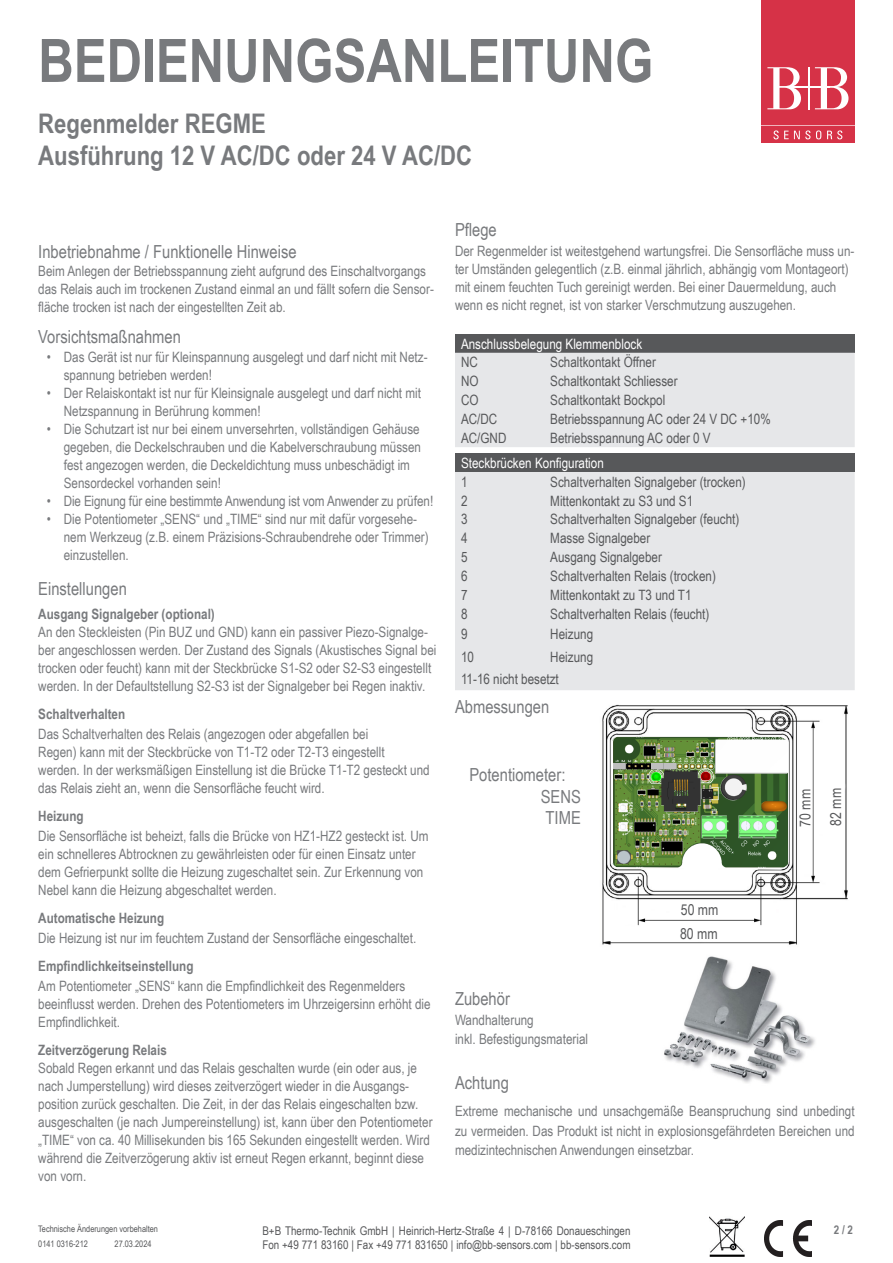
<style>
.page{position:relative;width:893px;height:1263px;background:#fff}
.page>*{position:absolute;margin:0;border:0;box-sizing:border-box;transform-origin:0 0}
.t1{font:700 60px "Arial Narrow";color:#787a7d}
.t2{font:700 27px/32.4px "Arial Narrow";color:#787a7d}
.t3{font:18px/21.6px "Arial Narrow";color:#787a7d}
.t4{font:15px/23.4px "Arial Narrow";color:#57585a}
.t5{font:14.25px/18px "Arial Narrow";color:#787a7d}
.t6{font:14.25px/22.4px "Arial Narrow";color:#57585a}
.t7{font:700 14.25px "Arial Narrow";color:#787a7d}
.t8{font:14.25px "Arial Narrow";color:#fff}
.t9{font:12px/14.4px "Arial Narrow";color:#57585a}
.t10{font:700 12px "Arial Narrow";color:#787a7d}
.t11{font:9px/15px "Arial Narrow";color:#57585a}
</style>
<div class="page">
<div style="left:455px;top:334px;width:400px;height:19px;background:#57585a"></div>
<div style="left:455px;top:353px;width:400px;height:94px;background:#e6e7e9"></div>
<div style="left:455px;top:453px;width:400px;height:19px;background:#57585a"></div>
<div style="left:455px;top:472px;width:400px;height:218px;background:#e6e7e9"></div>
<img style="left:664px;top:956px;width:151px;height:127px">
<img style="left:602px;top:704px;width:246px;height:241px">
<img style="left:612px;top:736px;width:176px;height:134px">
<div style="left:692px;top:928px;width:23px;height:13px;background:#fff"></div>
<div style="left:831px;top:779px;width:13px;height:24px;background:#fff"></div>
<div style="left:761px;top:126px;width:94px;height:17px;background:#d63247"></div>
<svg style="left:761px;top:0;width:94px;height:139px"></svg>
<img style="left:764px;top:1221px;width:47px;height:35px">
<img style="left:710px;top:1217px;width:34px;height:40px">
<h1 class="t1" style="left:38px;top:15px;width:617px">BEDIENUNGSANLEITUNG</h1>
<h2 class="t2" style="left:38px;top:106px;width:435px">Regenmelder REGME<br>Ausführung 12 V AC/DC oder 24 V AC/DC</h2>
<p class="t3" style="left:38px;top:240px;width:260px">Inbetriebnahme / Funktionelle Hinweise</p>
<p class="t5" style="left:38px;top:261px;width:397px">Beim Anlegen der Betriebsspannung zieht aufgrund des Einschaltvorgangs das Relais auch im trockenen Zustand einmal an und fällt sofern die Sensor&shy;fläche trocken ist nach der eingestellten Zeit ab.</p>
<p class="t3" style="left:38px;top:325px;width:144px">Vorsichtsmaßnahmen</p>
<p class="t5" style="left:64px;top:347px;width:365px;text-indent:-17px">• Das Gerät ist nur für Kleinspannung ausgelegt und darf nicht mit Netz&shy;spannung betrieben werden!</p>
<p class="t5" style="left:64px;top:383px;width:359px;text-indent:-17px">• Der Relaiskontakt ist nur für Kleinsignale ausgelegt und darf nicht mit<br>Netzspannung in Berührung kommen!</p>
<p class="t5" style="left:64px;top:419px;width:359px;text-indent:-17px">• Die Schutzart ist nur bei einem unversehrten, vollständigen Gehäuse gegeben, die Deckelschrauben und die Kabelverschraubung müssen fest angezogen werden, die Deckeldichtung muss unbeschädigt im Sensordeckel vorhanden sein!</p>
<p class="t5" style="left:47px;top:491px;width:388px">• Die Eignung für eine bestimmte Anwendung ist vom Anwender zu prüfen!</p>
<p class="t5" style="left:64px;top:509px;width:366px;text-indent:-17px">• Die Potentiometer „SENS“ und „TIME“ sind nur mit dafür vorgesehe&shy;nem Werkzeug (z.B. einem Präzisions-Schraubendrehe oder Trimmer) einzustellen.</p>
<p class="t3" style="left:38px;top:577px;width:90px">Einstellungen</p>
<p class="t7" style="left:38px;top:603px;width:178px">Ausgang Signalgeber (optional)</p>
<p class="t5" style="left:38px;top:622px;width:400px">An den Steckleisten (Pin BUZ und GND) kann ein passiver Piezo-Signalge&shy;ber angeschlossen werden. Der Zustand des Signals (Akustisches Signal bei trocken oder feucht) kann mit der Steckbrücke S1-S2 oder S2-S3 eingestellt werden. In der Defaultstellung S2-S3 ist der Signalgeber bei Regen inaktiv.</p>
<p class="t7" style="left:38px;top:703px;width:89px">Schaltverhalten</p>
<p class="t5" style="left:38px;top:724px;width:393px">Das Schaltverhalten des Relais (angezogen oder abgefallen bei<br>Regen) kann mit der Steckbrücke von T1-T2 oder T2-T3 eingestellt werden. In der werksmäßigen Einstellung ist die Brücke T1-T2 gesteckt und das Relais zieht an, wenn die Sensorfläche feucht wird.</p>
<p class="t7" style="left:38px;top:805px;width:47px">Heizung</p>
<p class="t5" style="left:38px;top:826px;width:392px">Die Sensorfläche ist beheizt, falls die Brücke von HZ1-HZ2 gesteckt ist. Um ein schnelleres Abtrocknen zu gewährleisten oder für einen Einsatz unter dem Gefrierpunkt sollte die Heizung zugeschaltet sein. Zur Erkennung von Nebel kann die Heizung abgeschaltet werden.</p>
<p class="t7" style="left:38px;top:907px;width:127px">Automatische Heizung</p>
<p class="t5" style="left:38px;top:928px;width:380px">Die Heizung ist nur im feuchtem Zustand der Sensorfläche eingeschaltet.</p>
<p class="t7" style="left:38px;top:955px;width:157px">Empfindlichkeitseinstellung</p>
<p class="t5" style="left:38px;top:976px;width:394px">Am Potentiometer „SENS“ kann die Empfindlichkeit des Regenmelders beeinflusst werden. Drehen des Potentiometers im Uhrzeigersinn erhöht die<br>Empfindlichkeit.</p>
<p class="t7" style="left:38px;top:1039px;width:130px">Zeitverzögerung Relais</p>
<p class="t5" style="left:38px;top:1059px;width:396px">Sobald Regen erkannt und das Relais geschalten wurde (ein oder aus, je nach Jumperstellung) wird dieses zeitverzögert wieder in die Ausgangs&shy;position zurück geschalten. Die Zeit, in der das Relais eingeschalten bzw. ausgeschalten (je nach Jumpereinstellung) ist, kann über den Potentiometer „TIME“ von ca. 40 Millisekunden bis 165 Sekunden eingestellt werden. Wird während die Zeitverzögerung aktiv ist erneut Regen erkannt, beginnt diese von vorn.</p>
<p class="t3" style="left:455px;top:219px;width:43px">Pflege</p>
<p class="t5" style="left:455px;top:241px;width:401px">Der Regenmelder ist weitestgehend wartungsfrei. Die Sensorfläche muss un&shy;ter Umständen gelegentlich (z.B. einmal jährlich, abhängig vom Montageort) mit einem feuchten Tuch gereinigt werden. Bei einer Dauermeldung, auch wenn es nicht regnet, ist von starker Verschmutzung auszugehen.</p>
<p class="t8" style="left:461px;top:333px;width:183px">Anschlussbelegung Klemmenblock</p>
<p class="t6" style="left:461px;top:351px;width:18px">NC</p>
<p class="t6" style="left:550px;top:351px;width:107px">Schaltkontakt Öffner</p>
<p class="t6" style="left:461px;top:369px;width:19px">NO</p>
<p class="t6" style="left:550px;top:369px;width:129px">Schaltkontakt Schliesser</p>
<p class="t6" style="left:461px;top:388px;width:19px">CO</p>
<p class="t6" style="left:550px;top:388px;width:116px">Schaltkontakt Bockpol</p>
<p class="t6" style="left:461px;top:407px;width:38px">AC/DC</p>
<p class="t6" style="left:550px;top:407px;width:222px">Betriebsspannung AC oder 24 V DC +10%</p>
<p class="t6" style="left:461px;top:426px;width:47px">AC/GND</p>
<p class="t6" style="left:550px;top:426px;width:162px">Betriebsspannung AC oder 0 V</p>
<p class="t8" style="left:461px;top:452px;width:144px">Steckbrücken Konfiguration</p>
<p class="t6" style="left:461px;top:470px;width:8px">1</p>
<p class="t6" style="left:550px;top:470px;width:197px">Schaltverhalten Signalgeber (trocken)</p>
<p class="t6" style="left:461px;top:489px;width:8px">2</p>
<p class="t6" style="left:550px;top:489px;width:144px">Mittenkontakt zu S3 und S1</p>
<p class="t6" style="left:461px;top:508px;width:8px">3</p>
<p class="t6" style="left:550px;top:508px;width:191px">Schaltverhalten Signalgeber (feucht)</p>
<p class="t6" style="left:461px;top:527px;width:8px">4</p>
<p class="t6" style="left:550px;top:527px;width:102px">Masse Signalgeber</p>
<p class="t6" style="left:461px;top:545px;width:8px">5</p>
<p class="t6" style="left:550px;top:545px;width:113px">Ausgang Signalgeber</p>
<p class="t6" style="left:461px;top:564px;width:8px">6</p>
<p class="t6" style="left:550px;top:564px;width:167px">Schaltverhalten Relais (trocken)</p>
<p class="t6" style="left:461px;top:583px;width:8px">7</p>
<p class="t6" style="left:550px;top:583px;width:143px">Mittenkontakt zu T3 und T1</p>
<p class="t6" style="left:461px;top:602px;width:8px">8</p>
<p class="t6" style="left:550px;top:602px;width:161px">Schaltverhalten Relais (feucht)</p>
<p class="t6" style="left:461px;top:623px;width:8px">9</p>
<p class="t6" style="left:550px;top:623px;width:44px">Heizung</p>
<p class="t6" style="left:461px;top:645px;width:14px">10</p>
<p class="t6" style="left:461px;top:645px;width:134px;text-indent:89px">Heizung<br>11-16 nicht besetzt</p>
<p class="t3" style="left:455px;top:695px;width:96px">Abmessungen</p>
<p class="t3" style="left:541px;top:763px;width:42px;text-indent:-71px">Potentiometer:<br>SENS<br>TIME</p>
<p class="t3" style="left:455px;top:987px;width:56px">Zubehör</p>
<p class="t5" style="left:455px;top:1009px;width:135px;line-height:19.5px">Wandhalterung<br>inkl. Befestigungsmaterial</p>
<p class="t4" style="left:680px;top:898px;width:40px">50 mm<br>80 mm</p>
<p class="t4" style="left:789px;top:827px;width:40px;line-height:30.8px;rotate:-90deg">70 mm<br>82 mm</p>
<p class="t3" style="left:455px;top:1071px;width:56px">Achtung</p>
<p class="t5" style="left:455px;top:1101px;width:401px;line-height:19.5px;text-align:justify">Extreme mechanische und unsachgemäße Beanspruchung sind unbedingt zu vermeiden. Das Produkt ist nicht in explosionsgefährdeten Bereichen und medizintechnischen Anwendungen einsetzbar.</p>
<p class="t11" style="left:38px;top:1221px;width:121px">Technische Änderungen vorbehalten<br>0141 0316-212</p>
<p class="t11" style="left:115px;top:1236px;width:38px">27.03.2024</p>
<p class="t9" style="left:262px;top:1222px;width:370px">B+B Thermo-Technik GmbH | Heinrich-Hertz-Straße 4 | D-78166 Donaueschingen<br>Fon +49 771 83160 | Fax +49 771 831650 | info@bb-sensors.com | bb-sensors.com</p>
<p class="t10" style="left:834px;top:1220px;width:21px">2 / 2</p>
</div>
